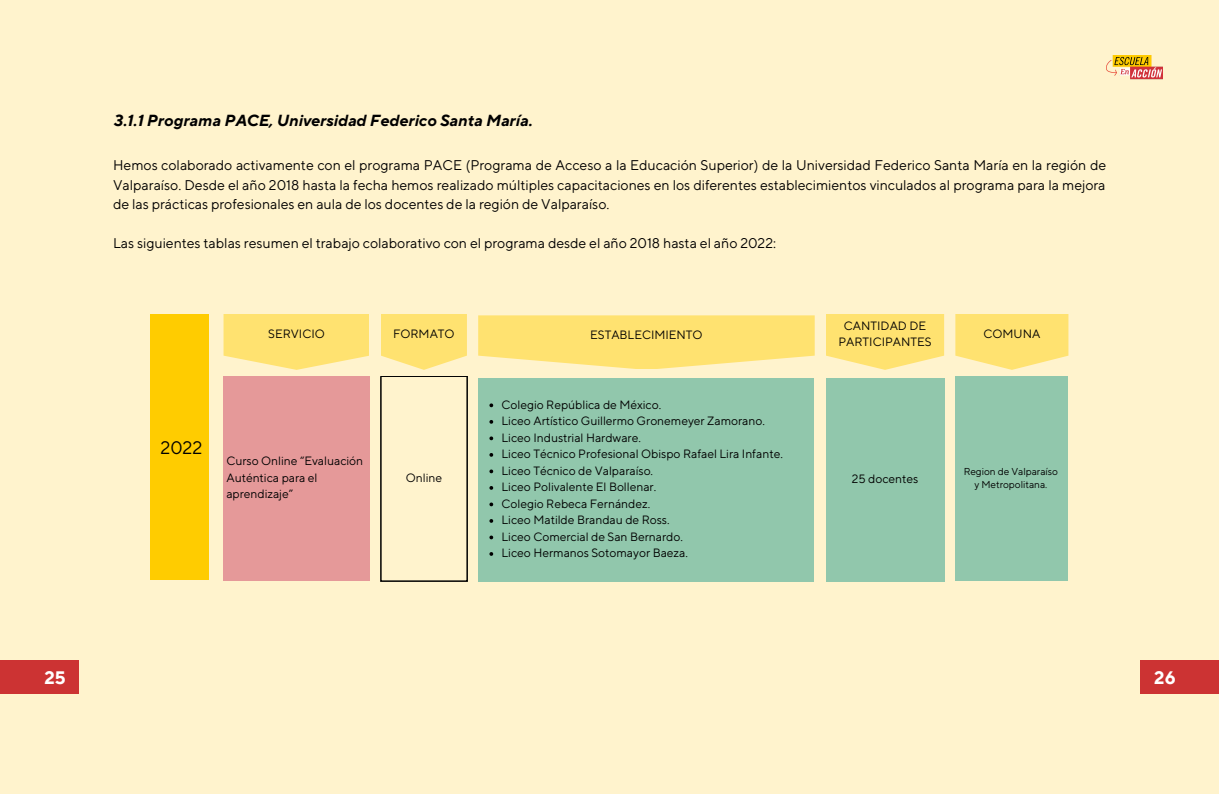
<style>
.page{position:relative;width:1219px;height:794px;background:#fff}
.page>*{position:absolute;margin:0;border:0;box-sizing:border-box;transform-origin:0 0}
.t1{font:18px "TT Norms Pro";color:#000}
.t2{font:700 18px "TT Norms Pro";color:#fff}
.t3{font:italic 700 16px "TT Norms Pro";color:#000}
.t4{font:14px/19.5px "TT Norms Pro";color:#000;text-align:justify}
.t5{font:12px/16.5px "TT Norms Pro";color:#000}
.t6{font:10px/13.5px "TT Norms Pro";color:#000;text-align:center}
</style>
<div class="page">
<div style="left:0;top:0;width:1219px;height:793px;background:#fff3cd"></div>
<div style="left:151px;top:314px;width:58px;height:265px;background:#fc0"></div>
<div style="left:478px;top:378px;width:336px;height:203px;background:#91c7ac"></div>
<svg style="left:489px;top:403px;width:4px;height:4px"></svg>
<svg style="left:489px;top:420px;width:4px;height:3px"></svg>
<svg style="left:489px;top:436px;width:4px;height:4px"></svg>
<svg style="left:489px;top:453px;width:4px;height:3px"></svg>
<svg style="left:489px;top:469px;width:4px;height:4px"></svg>
<svg style="left:489px;top:486px;width:4px;height:3px"></svg>
<svg style="left:489px;top:502px;width:4px;height:4px"></svg>
<svg style="left:489px;top:519px;width:4px;height:3px"></svg>
<svg style="left:489px;top:535px;width:4px;height:4px"></svg>
<svg style="left:489px;top:552px;width:4px;height:3px"></svg>
<svg style="left:223px;top:314px;width:146px;height:55px;background:#ffe47b"></svg>
<div style="left:223px;top:376px;width:146px;height:205px;background:#e59999"></div>
<svg style="left:478px;top:315px;width:337px;height:54px;background:#ffe47b"></svg>
<svg style="left:826px;top:314px;width:118px;height:55px;background:#ffe37a"></svg>
<svg style="left:955px;top:314px;width:113px;height:55px;background:#ffe37a"></svg>
<div style="left:826px;top:378px;width:118px;height:203px;background:#91c7ac"></div>
<div style="left:955px;top:376px;width:113px;height:205px;background:#91c7ac"></div>
<svg style="left:381px;top:314px;width:85px;height:55px;background:#ffe37a"></svg>
<svg style="left:381px;top:376px;width:86px;height:205px"></svg>
<div style="left:1140px;top:660px;width:79px;height:34px;background:#c33"></div>
<div style="left:0;top:660px;width:79px;height:34px;background:#c33"></div>
<img style="left:1107px;top:55px;width:55px;height:24px">
<p class="t3" style="left:114px;top:111px;width:420px">3.1.1 Programa PACE, Universidad Federico Santa María.</p>
<p class="t4" style="left:113px;top:156px;width:994px">Hemos colaborado activamente con el programa PACE (Programa de Acceso a la Educación Superior) de la Universidad Federico Santa María en la región de Valparaíso. Desde el año 2018 hasta la fecha hemos realizado múltiples capacitaciones en los diferentes establecimientos vinculados al programa para la mejora de las prácticas profesionales en aula de los docentes de la región de Valparaíso.</p>
<p class="t4" style="left:113px;top:234px;width:664px">Las siguientes tablas resumen el trabajo colaborativo con el programa desde el año 2018 hasta el año 2022:</p>
<p class="t5" style="left:268px;top:326px;width:58px">SERVICIO</p>
<p class="t5" style="left:393px;top:326px;width:63px">FORMATO</p>
<p class="t1" style="left:160px;top:436px;width:43px">2022</p>
<p class="t5" style="left:226px;top:453px;width:138px">Curso Online “Evaluación<br>Auténtica para el aprendizaje”</p>
<p class="t5" style="left:406px;top:470px;width:38px">Online</p>
<p class="t5" style="left:590px;top:326px;width:114px">ESTABLECIMIENTO</p>
<p class="t5" style="left:838px;top:318px;width:95px;text-align:center">CANTIDAD DE<br>PARTICIPANTES</p>
<p class="t5" style="left:983px;top:326px;width:58px">COMUNA</p>
<p class="t5" style="left:501px;top:396px;width:283px">Colegio República de México.<br>Liceo Artístico Guillermo Gronemeyer Zamorano.<br>Liceo Industrial Hardware.<br>Liceo Técnico Profesional Obispo Rafael Lira Infante.<br>Liceo Técnico de Valparaíso.<br>Liceo Polivalente El Bollenar.<br>Colegio Rebeca Fernández.<br>Liceo Matilde Brandau de Ross.<br>Liceo Comercial de San Bernardo.<br>Liceo Hermanos Sotomayor Baeza.</p>
<p class="t5" style="left:852px;top:471px;width:68px">25 docentes</p>
<p class="t6" style="left:963px;top:464px;width:96px">Region de Valparaíso y Metropolitana.</p>
<p class="t2" style="left:44px;top:666px;width:23px">25</p>
<p class="t2" style="left:1154px;top:666px;width:23px">26</p>
</div>
